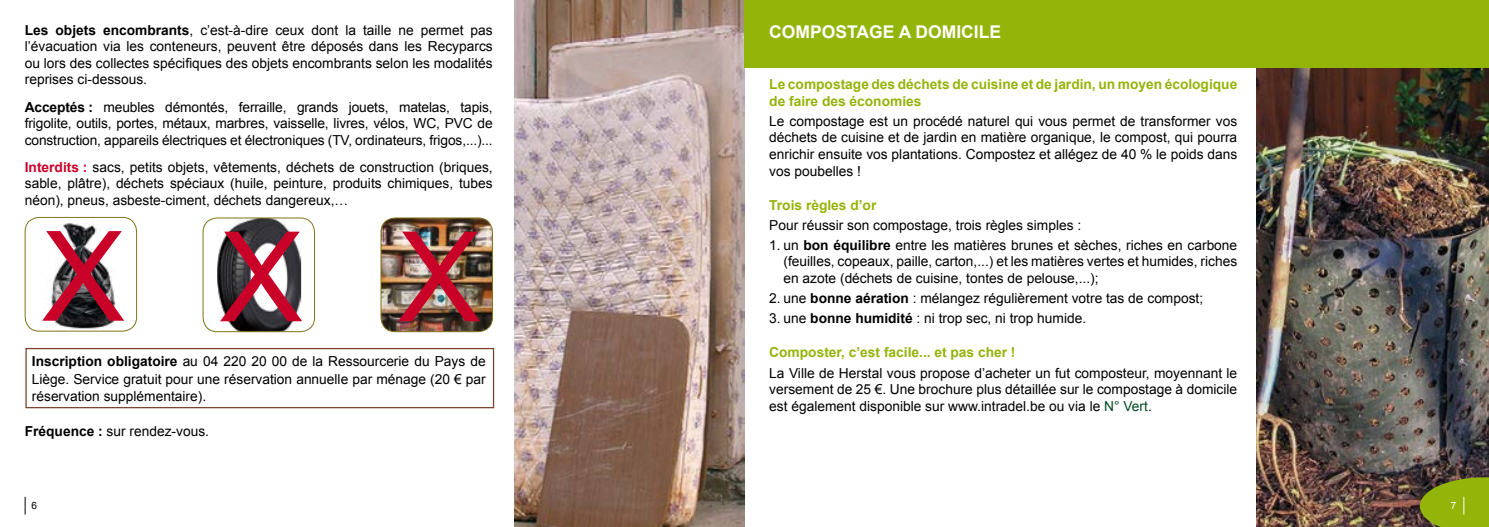
<style>
.page{position:relative;width:1489px;height:527px;background:#fff}
.page>*{position:absolute;margin:0;border:0;box-sizing:border-box;transform-origin:0 0}
.t1{font:125px "Arial";color:#c90028}
.t2{font:700 17.5px "Arial";color:#fff}
.t3{font:13.75px/16.5px "Arial";color:#000;text-align:justify}
.t4{font:700 13.75px/16.5px "Arial";color:#93b409}
.t5{font:10px "Arial";color:#000}
.t6{font:10px "Arial";color:#fff}
.s1{font-weight:700}
.s2{font-weight:700;color:#c90028}
.s3{color:#004a21}
</style>
<div class="page">
<img style="left:514px;top:0;width:230px;height:526px">
<img style="left:1256px;top:67px;width:232px;height:459px">
<div style="left:744px;top:0;width:744px;height:67px;background:#93b409"></div>
<svg style="left:25px;top:496px;width:1px;height:18px"></svg>
<svg style="left:1419px;top:477px;width:69px;height:49px;background:#859e11"></svg>
<div style="left:25px;top:347px;width:469px;height:61px;border:1px solid #7a3f28"></div>
<img style="left:25px;top:217px;width:112px;height:114px">
<div style="left:25px;top:217px;width:112px;height:114px;border:1px solid #80731c;border-radius:14px"></div>
<img style="left:217px;top:219px;width:84px;height:110px">
<div style="left:203px;top:217px;width:112px;height:114px;border:1px solid #80731c;border-radius:14px"></div>
<img style="left:381px;top:218px;width:111px;height:113px">
<div style="left:380px;top:217px;width:113px;height:114px;border:1px solid #80731c;border-radius:14px"></div>
<p class="t3" style="left:25px;top:22px;width:469px"><span class="s1">Les objets encombrants</span>, c’est-à-dire ceux dont la taille ne permet pas l’évacuation via les conteneurs, peuvent être déposés dans les Recyparcs ou lors des collectes spécifiques des objets encombrants selon les modalités reprises ci-dessous.</p>
<p class="t3" style="left:25px;top:99px;width:469px"><span class="s1">Acceptés :</span> meubles démontés, ferraille, grands jouets, matelas, tapis, frigolite, outils, portes, métaux, marbres, vaisselle, livres, vélos, WC, PVC de construction, appareils électriques et électroniques (TV, ordinateurs, frigos,...)...</p>
<p class="t3" style="left:25px;top:159px;width:469px"><span class="s2">Interdits :</span> sacs, petits objets, vêtements, déchets de construction (briques, sable, plâtre), déchets spéciaux (huile, peinture, produits chimiques, tubes néon), pneus, asbeste-ciment, déchets dangereux,…</p>
<h1 class="t1" style="left:42px;top:195px;width:441px">XXX</h1>
<p class="t3" style="left:32px;top:352px;width:455px;line-height:17.5px"><span class="s1">Inscription obligatoire</span> au 04 220 20 00 de la Ressourcerie du Pays de Liège. Service gratuit pour une réservation annuelle par ménage (20 € par réservation supplémentaire).</p>
<p class="t3" style="left:25px;top:422px;width:186px"><span class="s1">Fréquence :</span> sur rendez-vous.</p>
<p class="t2" style="left:769px;top:20px;width:233px">COMPOSTAGE A DOMICILE</p>
<p class="t4" style="left:769px;top:77px;width:469px">Le compostage des déchets de cuisine et de jardin, un moyen écologique de faire des économies</p>
<p class="t3" style="left:769px;top:113px;width:469px">Le compostage est un procédé naturel qui vous permet de transformer vos déchets de cuisine et de jardin en matière organique, le compost, qui pourra enrichir ensuite vos plantations. Compostez et allégez de 40 % le poids dans vos poubelles !</p>
<p class="t4" style="left:769px;top:197px;width:108px">Trois règles d’or</p>
<p class="t3" style="left:769px;top:217px;width:313px">Pour réussir son compostage, trois règles simples :</p>
<p class="t3" style="left:783px;top:237px;width:455px;text-indent:-14px">1. un <span class="s1">bon équilibre</span> entre les matières brunes et sèches, riches en carbone (feuilles, copeaux, paille, carton,...) et les matières vertes et humides, riches en azote (déchets de cuisine, tontes de pelouse,...);</p>
<p class="t3" style="left:769px;top:290px;width:435px">2. une <span class="s1">bonne aération</span> : mélangez régulièrement votre tas de compost;</p>
<p class="t3" style="left:769px;top:310px;width:318px">3. une <span class="s1">bonne humidité</span> : ni trop sec, ni trop humide.</p>
<p class="t4" style="left:769px;top:344px;width:248px">Composter, c’est facile... et pas cher !</p>
<p class="t3" style="left:769px;top:364px;width:469px">La Ville de Herstal vous propose d’acheter un fut composteur, moyennant le versement de 25 €. Une brochure plus détaillée sur le compostage à domicile est également disponible sur www.intradel.be ou via le <span class="s3">N° Vert</span>.</p>
<p class="t5" style="left:32px;top:499px;width:7px">6</p>
<p class="t6" style="left:1450px;top:499px;width:7px">7</p>
</div>
